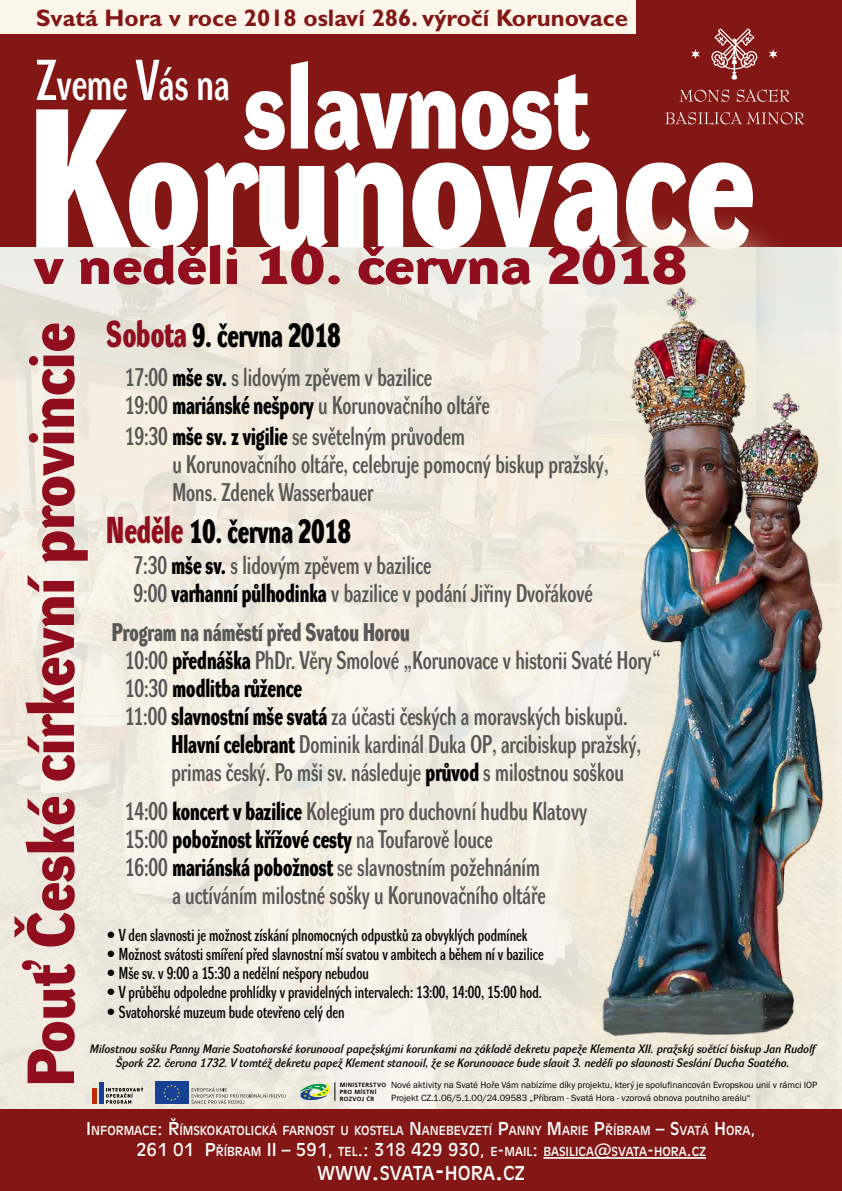
<style>
.page{position:relative;width:842px;height:1191px;background:#fff}
.page>*{position:absolute;margin:0;border:0;box-sizing:border-box;transform-origin:0 0}
.t1{font:700 172.7px "Dyna Grotesk DM";color:#fff}
.t2{font:700 117.2px "Dyna Grotesk DM";color:#fff}
.t3{font:700 65px "Dyna Grotesk D";color:#900e1e}
.t4{font:700 52.8px "Dyna Grotesk DXE";color:#900e1e}
.t5{font:700 46.1px "Dyna Grotesk LC";color:#fff}
.t6{font:700 32.9px "Dyna Grotesk DC";color:#000}
.t7{font:25px/28px "Dyna Grotesk DC";color:#575756}
.t8{font:700 24px "Gill Sans CE";color:#821715}
.t9{font:18.9px "Incised 901 BTCE";color:#fff}
.t10{font:17px "Dyna Grotesk DC";color:#0a0a0a}
.t11{font:12.3px/21.1px "Incised 901 BTCE";color:#fff;text-align:center}
.t12{font:italic 12px/14px "Dyna Grotesk D";color:#0a0a0a;text-align:center}
.t13{font:9.4px/12.1px "Franklin Got Itc TEE";color:#000}
.t14{font:700 6.1px/7.1px "Frutiger CE";letter-spacing:.05em;color:#000}
.s1{font-size:56.3px}
.s2{font-size:193px}
.s3{font-size:36.6px;color:#900e1e}
.s4{font-weight:700;color:#000}
.s5{font-weight:700}
.s6{font-size:17.5px}
.s7{font-size:27px}
</style>
<div class="page">
<img style="left:0;top:247px;width:781px;height:862px">
<div style="left:0;top:0;width:842px;height:247px;background:#821715"></div>
<div style="left:0;top:1109px;width:842px;height:82px;background:#821715"></div>
<hr style="left:543px;top:1157px;width:163px;height:1px;background:#fff">
<svg style="left:711px;top:29px;width:46px;height:51px"></svg>
<svg style="left:679px;top:89px;width:50px;height:13px"></svg>
<svg style="left:737px;top:89px;width:52px;height:13px"></svg>
<svg style="left:665px;top:112px;width:139px;height:13px"></svg>
<svg style="left:691px;top:49px;width:9px;height:10px"></svg>
<svg style="left:769px;top:49px;width:8px;height:10px"></svg>
<div style="left:0;top:0;width:635px;height:33px;background:#fcf6ea"></div>
<div style="left:538px;top:205px;width:304px;height:878px;background:#f7ecd0;opacity:.43"></div>
<img style="left:586px;top:249px;width:256px;height:813px">
<svg style="left:106px;top:1086px;width:37px;height:17px"></svg>
<div style="left:86px;top:1093px;width:5px;height:10px;background:#e3e3e3"></div>
<hr style="left:93px;top:1088px;width:4px;height:15px;background:#bd2b0b">
<hr style="left:99px;top:1081px;width:4px;height:22px;background:#164194">
<svg style="left:191px;top:1087px;width:95px;height:16px;background:#d6d2c9"></svg>
<div style="left:155px;top:1081px;width:33px;height:22px;background:#164194"></div>
<svg style="left:163px;top:1084px;width:17px;height:17px"></svg>
<svg style="left:299px;top:1082px;width:37px;height:19px"></svg>
<p class="t8" style="left:36px;top:4px;width:594px">Svatá Hora v roce 2018 oslaví 286. výročí Korunovace</p>
<h3 class="t5" style="left:36px;top:58px;width:195px"><span class="s1">Z</span>veme <span class="s1">V</span>ás na</h3>
<h2 class="t2" style="left:244px;top:40px;width:346px">slavnost</h2>
<h1 class="t1" style="left:28px;top:87px;width:728px"><span class="s2">K</span>orunovace</h1>
<h3 class="t4" style="left:34px;top:234px;width:654px">v neděli 10. června 2018</h3>
<h3 class="t6" style="left:106px;top:316px;width:236px"><span class="s3">Sobota</span> 9. června 2018</h3>
<p class="t7" style="left:125px;top:366px;width:366px">17:00 <span class="s4">mše sv.</span> s lidovým zpěvem v bazilice<br>19:00 <span class="s4">mariánské nešpory</span> u Korunovačního oltáře</p>
<p class="t7" style="left:172px;top:425px;width:438px;text-indent:-48px">19:30 <span class="s4">mše sv. z vigilie</span> se světelným průvodem<br>u Korunovačního oltáře, celebruje pomocný biskup pražský,<br>Mons. Zdenek Wasserbauer</p>
<h3 class="t6" style="left:106px;top:512px;width:246px"><span class="s3">Neděle</span> 10. června 2018</h3>
<p class="t7" style="left:134px;top:553px;width:461px">7:30 <span class="s4">mše sv.</span> s lidovým zpěvem v bazilice<br>9:00 <span class="s4">varhanní půlhodinka</span> v bazilice v podání Jiřiny Dvořákové</p>
<p class="t7" style="left:125px;top:620px;width:537px;text-indent:-13px"><span class="s5">Program na náměstí před Svatou Horou<br></span>10:00 <span class="s4">přednáška</span> PhDr. Věry Smolové „Korunovace v historii Svaté Hory“ 10:30 <span class="s4">modlitba růžence<br></span>11:00 <span class="s4">slavnostní mše svatá</span> za účasti českých a moravských biskupů.</p>
<p class="t7" style="left:171px;top:732px;width:471px"><span class="s4">Hlavní celebrant</span> Dominik kardinál Duka OP, arcibiskup pražský, primas český. Po mši sv. následuje <span class="s4">průvod</span> s milostnou soškou</p>
<p class="t7" style="left:125px;top:800px;width:464px">14:00 <span class="s4">koncert v bazilice</span> Kolegium pro duchovní hudbu Klatovy</p>
<p class="t7" style="left:125px;top:828px;width:370px">15:00 <span class="s4">pobožnost křížové cesty</span> na Toufarově louce</p>
<p class="t7" style="left:125px;top:856px;width:417px">16:00 <span class="s4">mariánská pobožnost</span> se slavnostním požehnáním</p>
<p class="t7" style="left:172px;top:884px;width:375px">a uctíváním milostné sošky u Korunovačního oltáře</p>
<h3 class="t3" style="left:12px;top:1086px;width:765px;rotate:-90deg">Pouť České církevní provincie</h3>
<p class="t10" style="left:107px;top:925px;width:422px">• V den slavnosti je možnost získání plnomocných odpustků za obvyklých podmínek</p>
<p class="t10" style="left:107px;top:944px;width:438px">• Možnost svátosti smíření před slavnostní mší svatou v ambitech a během ní v bazilice</p>
<p class="t10" style="left:107px;top:963px;width:263px">• Mše sv. v 9:00 a 15:30 a nedělní nešpory nebudou</p>
<p class="t10" style="left:107px;top:982px;width:436px">• V průběhu odpoledne prohlídky v pravidelných intervalech: 13:00, 14:00, 15:00 hod.</p>
<p class="t10" style="left:107px;top:1002px;width:239px">• Svatohorské muzeum bude otevřeno celý den</p>
<p class="t12" style="left:90px;top:1042px;width:727px">Milostnou sošku Panny Marie Svatohorské korunoval papežskými korunkami na základě dekretu papeže Klementa XII. pražský světící biskup Jan Rudolf<br>Špork 22. června 1732. V tomtéž dekretu papež Klement stanovil, že se Korunovace bude slavit 3. neděli po slavnosti Seslání Ducha Svatého.</p>
<p class="t14" style="left:340px;top:1081px;width:48px">MINISTERSTVO<br>PRO MÍSTNÍ<br>ROZVOJ ČR</p>
<p class="t13" style="left:391px;top:1079px;width:428px">Nové aktivity na Svaté Hoře Vám nabízíme díky projektu, který je spolufinancován Evropskou unií v rámci IOP<br>Projekt CZ.1.06/5.1.00/24.09583 „Příbram - Svatá Hora - vzorová obnova poutního areálu“</p>
<p class="t11" style="left:86px;top:1119px;width:671px"><span class="s6">I</span>NFORMACE<span class="s6">: Ř</span>ÍMSKOKATOLICKÁ FARNOST U KOSTELA <span class="s6">N</span>ANEBEVZETÍ <span class="s6">P</span>ANNY <span class="s6">M</span>ARI E <span class="s6">P</span>ŘÍBRAM <span class="s6">– S</span>VATÁ <span class="s6">H</span>ORA<span class="s6">,<br>261 01 P</span>ŘÍBRAM <span class="s6">II – 591,</span> TEL<span class="s6">.: 318 429 930,</span> E<span class="s6">-</span>MAI L<span class="s6">:</span> BASI LICA<span class="s6">@</span>SVATA<span class="s6">-</span>HORA<span class="s6">.</span>CZ</p>
<p class="t9" style="left:317px;top:1160px;width:209px">WWW<span class="s7">.</span>SVATA<span class="s7">-</span>HORA<span class="s7">.</span>CZ</p>
</div>
